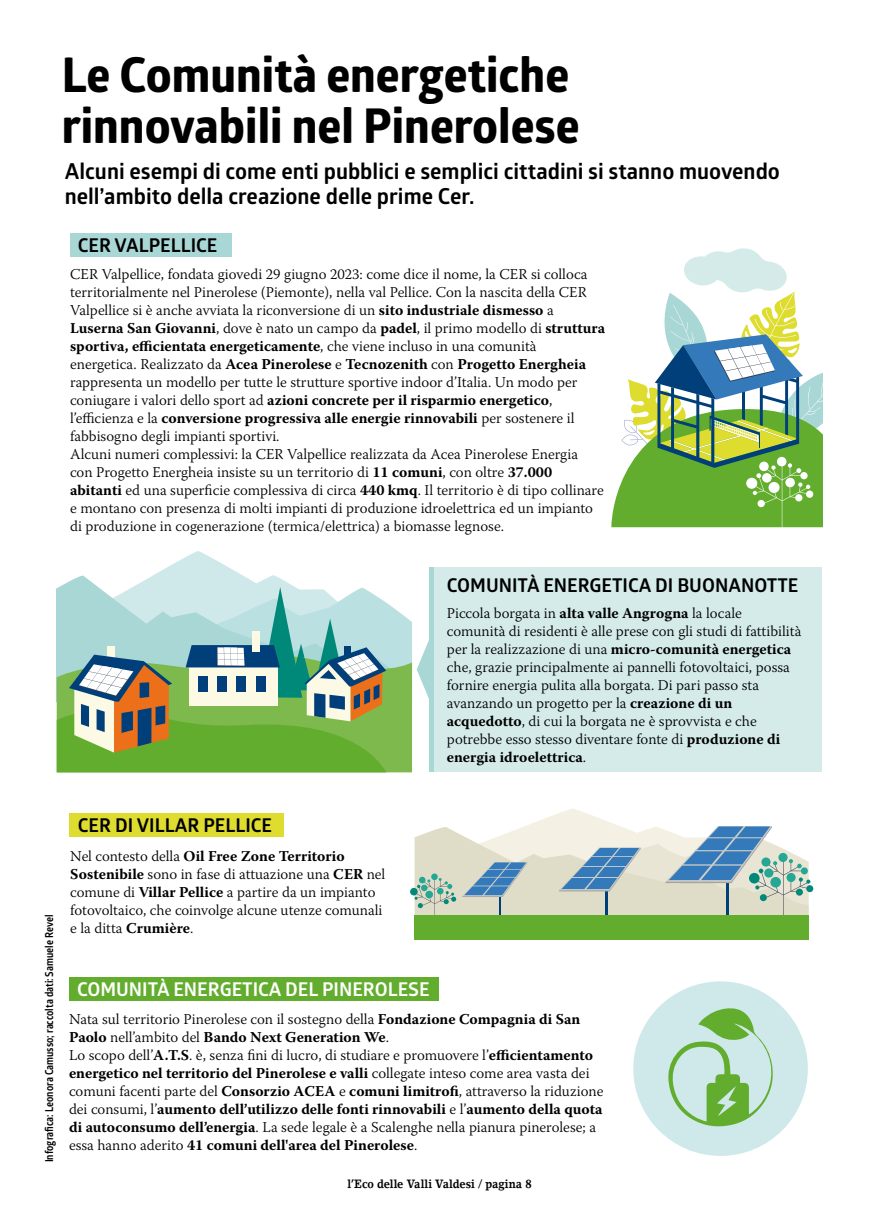
<style>
.page{position:relative;width:879px;height:1219px;background:#fff}
.page>*{position:absolute;margin:0;border:0;box-sizing:border-box;transform-origin:0 0}
.t1{font:700 48px/51px "Globerx";color:#000}
.t2{font:700 22px/25px "Glober";color:#000}
.t3{font:700 19px "Glober";color:#000}
.t4{font:700 19px "Glober";color:#fff}
.t5{font:300 15px/18px "Warnock Pro";color:#000}
.t6{font:700 12px "Lino Letter Std";letter-spacing:-.005em;color:#000;scale:.88 1}
.t7{font:700 11px "Glober";color:#000;scale:.88 1}
.s1{font-weight:700}
</style>
<div class="page">
<div style="left:633px;top:981px;width:175px;height:175px;background:#cfe9eb;border-radius:50%"></div>
<div style="left:429px;top:567px;width:393px;height:205px;background:#d4ebea"></div>
<div style="left:429px;top:567px;width:5px;height:205px;background:#a9d7d6"></div>
<div style="left:70px;top:233px;width:161px;height:24px;background:#a9d7d6"></div>
<div style="left:70px;top:814px;width:214px;height:23px;background:#dedc2f"></div>
<div style="left:410px;top:888px;width:8px;height:7px;background:#008979;border-radius:50%"></div>
<div style="left:806px;top:885px;width:7px;height:7px;background:#008979;border-radius:50%"></div>
<svg style="left:414px;top:809px;width:396px;height:114px"></svg>
<div style="left:770px;top:877px;width:11px;height:10px;background:#25a793;border-radius:50%"></div>
<div style="left:749px;top:873px;width:10px;height:10px;background:#008979;border-radius:50%"></div>
<div style="left:414px;top:915px;width:394px;height:24px;background:#62ad2d"></div>
<svg style="left:668px;top:1008px;width:105px;height:119px"></svg>
<svg style="left:611px;top:248px;width:211px;height:279px"></svg>
<svg style="left:720px;top:355px;width:36px;height:6px"></svg>
<svg style="left:725px;top:364px;width:36px;height:7px"></svg>
<svg style="left:57px;top:551px;width:372px;height:221px"></svg>
<div style="left:69px;top:977px;width:370px;height:23px;background:#62ad2d"></div>
<h1 class="t1" style="left:62px;top:49px;width:519px">Le Comunità energetiche rinnovabili nel Pinerolese</h1>
<h2 class="t2" style="left:65px;top:158px;width:717px">Alcuni esempi di come enti pubblici e semplici cittadini si stanno muovendo nell’ambito della creazione delle prime Cer.</h2>
<p class="t3" style="left:78px;top:232px;width:141px">CER VALPELLICE</p>
<p class="t5" style="left:70px;top:265px;width:536px">CER Valpellice, fondata giovedi 29 giugno 2023: come dice il nome, la CER si colloca territorialmente nel Pinerolese (Piemonte), nella val Pellice. Con la nascita della CER Valpellice si è anche avviata la riconversione di un <span class="s1">sito industriale dismesso</span> a <span class="s1">Luserna San Giovanni</span>, dove è nato un campo da <span class="s1">padel</span>, il primo modello di <span class="s1">struttura sportiva, efficientata energeticamente</span>, che viene incluso in una comunità energetica. Realizzato da <span class="s1">Acea Pinerolese</span> e <span class="s1">Tecnozenith</span> con <span class="s1">Progetto Energheia </span>rappresenta un modello per tutte le strutture sportive indoor d’Italia. Un modo per coniugare i valori dello sport ad <span class="s1">azioni concrete per il risparmio energetico</span>, l’efficienza e la <span class="s1">conversione progressiva alle energie rinnovabili</span> per sostenere il fabbisogno degli impianti sportivi.<br>Alcuni numeri complessivi: la CER Valpellice realizzata da Acea Pinerolese Energia<br>con Progetto Energheia insiste su un territorio di <span class="s1">11 comuni</span>, con oltre <span class="s1">37.000 abitanti</span> ed una superficie complessiva di circa <span class="s1">440 kmq</span>. Il territorio è di tipo collinare e montano con presenza di molti impianti di produzione idroelettrica ed un impianto di produzione in cogenerazione (termica/elettrica) a biomasse legnose.</p>
<p class="t3" style="left:447px;top:572px;width:353px">COMUNITÀ ENERGETICA DI BUONANOTTE</p>
<p class="t5" style="left:447px;top:603px;width:356px">Piccola borgata in <span class="s1">alta valle Angrogna</span> la locale comunità di residenti è alle prese con gli studi di fattibilità per la realizzazione di una <span class="s1">micro-comunità energetica </span>che, grazie principalmente ai pannelli fotovoltaici, possa fornire energia pulita alla borgata. Di pari passo sta avanzando un progetto per la <span class="s1">creazione di un acquedotto</span>, di cui la borgata ne è sprovvista e che potrebbe esso stesso diventare fonte di <span class="s1">produzione di energia idroelettrica</span>.</p>
<p class="t7" style="left:42px;top:1162px;width:283px;rotate:-90deg">Infografica: Leonora Camusso; raccolta dati: Samuele Revel</p>
<p class="t3" style="left:78px;top:812px;width:196px">CER DI VILLAR PELLICE</p>
<p class="t5" style="left:70px;top:847px;width:316px">Nel contesto della <span class="s1">Oil Free Zone Territorio Sostenibile</span> sono in fase di attuazione una <span class="s1">CER</span> nel comune di <span class="s1">Villar Pellice</span> a partire da un impianto fotovoltaico, che coinvolge alcune utenze comunali e la ditta <span class="s1">Crumière</span>.</p>
<p class="t4" style="left:77px;top:976px;width:354px">COMUNITÀ ENERGETICA DEL PINEROLESE</p>
<p class="t5" style="left:69px;top:1009px;width:536px">Nata sul territorio Pinerolese con il sostegno della <span class="s1">Fondazione Compagnia di San Paolo</span> nell’ambito del <span class="s1">Bando Next Generation We</span>.<br>Lo scopo dell’<span class="s1">A.T.S</span>. è, senza fini di lucro, di studiare e promuovere l’<span class="s1">efficientamento energetico nel territorio del Pinerolese e valli</span> collegate inteso come area vasta dei comuni facenti parte del <span class="s1">Consorzio ACEA</span> e <span class="s1">comuni limitrofi</span>, attraverso la riduzione dei consumi, l’<span class="s1">aumento dell’utilizzo delle fonti rinnovabili</span> e l’<span class="s1">aumento della quota di autoconsumo dell’energia</span>. La sede legale è a Scalenghe nella pianura pinerolese; a essa hanno aderito <span class="s1">41 comuni dell'area del Pinerolese</span>.</p>
<p class="t6" style="left:347px;top:1176px;width:211px">l’Eco delle Valli Valdesi / pagina 8</p>
</div>
